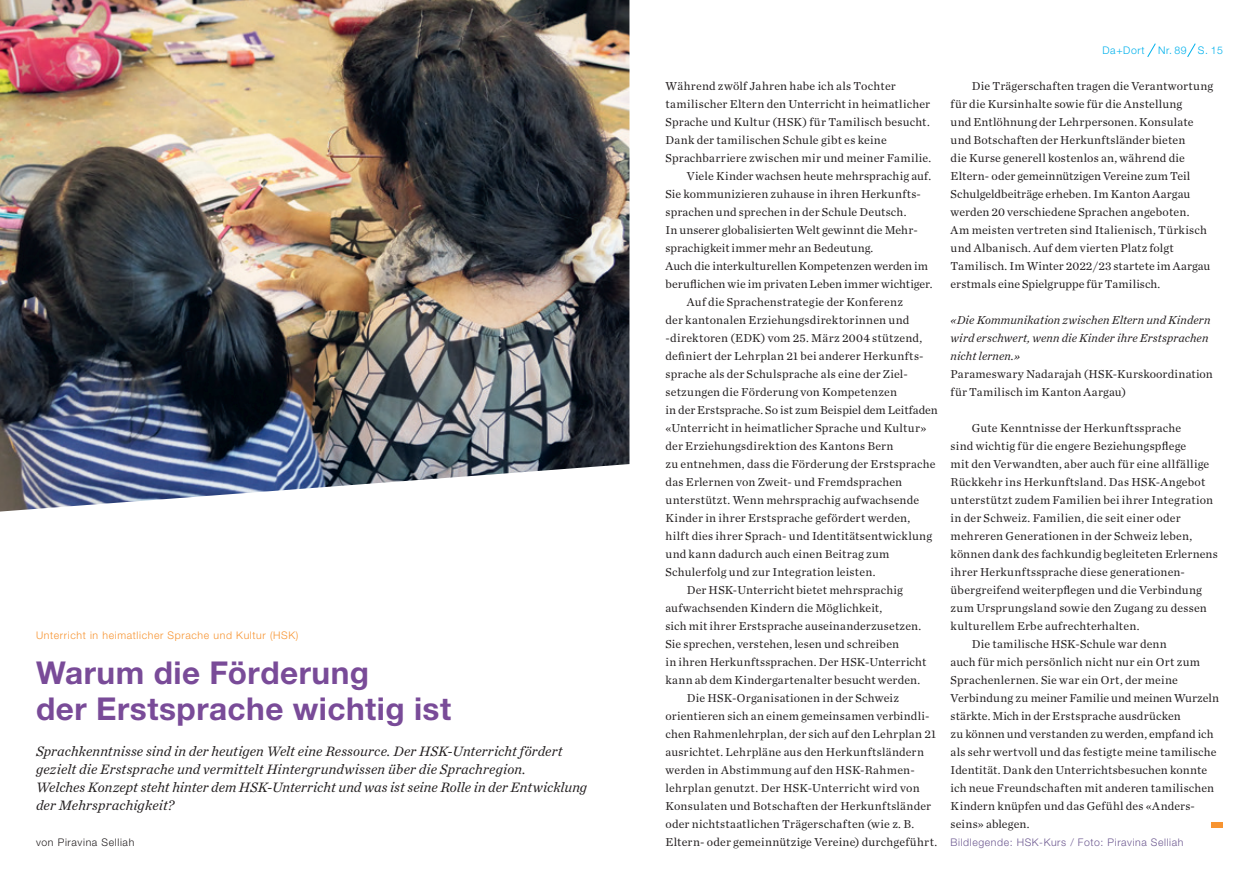
<style>
.page{position:relative;width:1259px;height:893px;background:#fff}
.page>*{position:absolute;margin:0;border:0;box-sizing:border-box;transform-origin:0 0}
.t1{font:700 31.5px/36px "Helvetica Neue LT Std";letter-spacing:.015em;color:#794b98}
.t2{font:italic 14.25px/18px "Chronicle Text G1";letter-spacing:.005em;color:#231f20}
.t3{font:12px/18px "Chronicle Text G1";letter-spacing:.015em;color:#231f20}
.t4{font:italic 12px/18px "Chronicle Text G1";letter-spacing:.01em;color:#231f20}
.t5{font:300 10.5px "Helvetica Neue LT Std";letter-spacing:.06em;color:#f79431}
.t6{font:300 10.5px "Helvetica Neue LT Std";letter-spacing:.055em;color:#6e5a91}
.t7{font:300 10.5px "Helvetica Neue LT Std";letter-spacing:.06em;color:#231f20}
.t8{font:300 10.5px "Helvetica Neue LT Std";letter-spacing:.06em;color:#00b1ec}
</style>
<div class="page">
<svg style="left:1147px;top:43px;width:8px;height:14px"></svg>
<svg style="left:1187px;top:43px;width:8px;height:14px"></svg>
<img style="left:0;top:0;width:629px;height:512px">
<div style="left:1211px;top:822px;width:12px;height:6px;background:#f79431"></div>
<p class="t5" style="left:36px;top:629px;width:264px">Unterricht in heimatlicher Sprache und Kultur (HSK)</p>
<h1 class="t1" style="left:36px;top:654px;width:416px">Warum die Förderung<br>der Erstsprache wichtig ist</h1>
<p class="t2" style="left:36px;top:741px;width:553px">Sprachkenntnisse sind in der heutigen Welt eine Ressource. Der HSK-Unterricht fördert gezielt die Erstsprache und vermittelt Hintergrundwissen über die Sprachregion.<br>Welches Konzept steht hinter dem HSK-Unterricht und was ist seine Rolle in der Entwicklung der Mehrsprachigkeit?</p>
<p class="t7" style="left:36px;top:836px;width:100px">von Piravina Selliah</p>
<p class="t3" style="left:665px;top:76px;width:232px">Während zwölf Jahren habe ich als Tochter</p>
<p class="t3" style="left:665px;top:94px;width:266px">tamilischer Eltern den Unterricht in heimatlicher</p>
<p class="t3" style="left:665px;top:112px;width:266px">Sprache und Kultur (HSK) für Tamilisch besucht.</p>
<p class="t3" style="left:665px;top:130px;width:223px">Dank der tamilischen Schule gibt es keine</p>
<p class="t3" style="left:665px;top:148px;width:267px">Sprachbarriere zwischen mir und meiner Familie.</p>
<p class="t3" style="left:687px;top:166px;width:246px">Viele Kinder wachsen heute mehrsprachig auf.</p>
<p class="t3" style="left:665px;top:184px;width:257px">Sie kommunizieren zuhause in ihren Herkunfts-</p>
<p class="t3" style="left:665px;top:202px;width:242px">sprachen und sprechen in der Schule Deutsch.</p>
<p class="t3" style="left:665px;top:220px;width:254px">In unserer globalisierten Welt gewinnt die Mehr-</p>
<p class="t3" style="left:665px;top:238px;width:209px">sprachigkeit immer mehr an Bedeutung.</p>
<p class="t3" style="left:665px;top:256px;width:264px">Auch die interkulturellen Kompetenzen werden im</p>
<p class="t3" style="left:665px;top:274px;width:268px">beruflichen wie im privaten Leben immer wichtiger.</p>
<p class="t3" style="left:687px;top:292px;width:218px">Auf die Sprachenstrategie der Konferenz</p>
<p class="t3" style="left:665px;top:310px;width:245px">der kantonalen Erziehungsdirektorinnen und</p>
<p class="t3" style="left:665px;top:328px;width:258px">-direktoren (EDK) vom 25. März 2004 stützend,</p>
<p class="t3" style="left:665px;top:346px;width:260px">definiert der Lehrplan 21 bei anderer Herkunfts-</p>
<p class="t3" style="left:665px;top:364px;width:244px">sprache als der Schulsprache als eine der Ziel-</p>
<p class="t3" style="left:665px;top:382px;width:233px">setzungen die Förderung von Kompetenzen</p>
<p class="t3" style="left:665px;top:400px;width:274px">in der Erstsprache. So ist zum Beispiel dem Leitfaden</p>
<p class="t3" style="left:665px;top:418px;width:262px">«Unterricht in heimatlicher Sprache und Kultur»</p>
<p class="t3" style="left:665px;top:436px;width:230px">der Erziehungsdirektion des Kantons Bern</p>
<p class="t3" style="left:665px;top:454px;width:271px">zu entnehmen, dass die Förderung der Erstsprache</p>
<p class="t3" style="left:665px;top:472px;width:238px">das Erlernen von Zweit- und Fremdsprachen</p>
<p class="t3" style="left:665px;top:490px;width:255px">unterstützt. Wenn mehrsprachig aufwachsende</p>
<p class="t3" style="left:665px;top:508px;width:246px">Kinder in ihrer Erstsprache gefördert werden,</p>
<p class="t3" style="left:665px;top:526px;width:268px">hilft dies ihrer Sprach- und Identitätsentwicklung</p>
<p class="t3" style="left:665px;top:544px;width:225px">und kann dadurch auch einen Beitrag zum</p>
<p class="t3" style="left:665px;top:562px;width:211px">Schulerfolg und zur Integration leisten.</p>
<p class="t3" style="left:687px;top:580px;width:218px">Der HSK-Unterricht bietet mehrsprachig</p>
<p class="t3" style="left:665px;top:598px;width:218px">aufwachsenden Kindern die Möglichkeit,</p>
<p class="t3" style="left:665px;top:616px;width:257px">sich mit ihrer Erstsprache auseinanderzusetzen.</p>
<p class="t3" style="left:665px;top:634px;width:235px">Sie sprechen, verstehen, lesen und schreiben</p>
<p class="t3" style="left:665px;top:652px;width:262px">in ihren Herkunftssprachen. Der HSK-Unterricht</p>
<p class="t3" style="left:665px;top:670px;width:256px">kann ab dem Kindergartenalter besucht werden.</p>
<p class="t3" style="left:687px;top:688px;width:214px">Die HSK-Organisationen in der Schweiz</p>
<p class="t3" style="left:665px;top:706px;width:265px">orientieren sich an einem gemeinsamen verbindli-</p>
<p class="t3" style="left:665px;top:724px;width:272px">chen Rahmenlehrplan, der sich auf den Lehrplan 21</p>
<p class="t3" style="left:665px;top:742px;width:260px">ausrichtet. Lehrpläne aus den Herkunftsländern</p>
<p class="t3" style="left:665px;top:760px;width:251px">werden in Abstimmung auf den HSK-Rahmen-</p>
<p class="t3" style="left:665px;top:778px;width:256px">lehrplan genutzt. Der HSK-Unterricht wird von</p>
<p class="t3" style="left:665px;top:796px;width:267px">Konsulaten und Botschaften der Herkunftsländer</p>
<p class="t3" style="left:665px;top:814px;width:250px">oder nichtstaatlichen Trägerschaften (wie z. B.</p>
<p class="t3" style="left:665px;top:832px;width:273px">Eltern- oder gemeinnützige Vereine) durchgeführt.</p>
<p class="t8" style="left:1102px;top:44px;width:44px">Da+Dort</p>
<p class="t8" style="left:1158px;top:44px;width:66px">Nr. 89 S. 15</p>
<p class="t3" style="left:950px;top:76px;width:264px;text-indent:21px">Die Trägerschaften tragen die Verantwortung für die Kursinhalte sowie für die Anstellung<br>und Entlöhnung der Lehrpersonen. Konsulate und Botschaften der Herkunftsländer bieten<br>die Kurse generell kostenlos an, während die Eltern- oder gemeinnützigen Vereine zum Teil Schulgeldbeiträge erheben. Im Kanton Aargau werden 20 verschiedene Sprachen angeboten.<br>Am meisten vertreten sind Italienisch, Türkisch und Albanisch. Auf dem vierten Platz folgt Tamilisch. Im Winter 2022/23 startete im Aargau erstmals eine Spielgruppe für Tamilisch.</p>
<p class="t4" style="left:950px;top:310px;width:261px">«Die Kommunikation zwischen Eltern und Kindern wird erschwert, wenn die Kinder ihre Erstsprachen nicht lernen.»</p>
<p class="t3" style="left:950px;top:364px;width:264px">Parameswary Nadarajah (HSK-Kurskoordination für Tamilisch im Kanton Aargau)</p>
<p class="t3" style="left:972px;top:418px;width:211px">Gute Kenntnisse der Herkunftssprache</p>
<p class="t3" style="left:950px;top:436px;width:237px">sind wichtig für die engere Beziehungspflege</p>
<p class="t3" style="left:950px;top:454px;width:260px">mit den Verwandten, aber auch für eine allfällige</p>
<p class="t3" style="left:950px;top:472px;width:256px">Rückkehr ins Herkunftsland. Das HSK-Angebot</p>
<p class="t3" style="left:950px;top:490px;width:264px">unterstützt zudem Familien bei ihrer Integration</p>
<p class="t3" style="left:950px;top:508px;width:231px">in der Schweiz. Familien, die seit einer oder</p>
<p class="t3" style="left:950px;top:526px;width:243px">mehreren Generationen in der Schweiz leben,</p>
<p class="t3" style="left:950px;top:544px;width:269px">können dank des fachkundig begleiteten Erlernens</p>
<p class="t3" style="left:950px;top:562px;width:236px">ihrer Herkunftssprache diese generationen-</p>
<p class="t3" style="left:950px;top:580px;width:253px">übergreifend weiterpflegen und die Verbindung</p>
<p class="t3" style="left:950px;top:598px;width:258px">zum Ursprungsland sowie den Zugang zu dessen</p>
<p class="t3" style="left:950px;top:616px;width:190px">kulturellem Erbe aufrechterhalten.</p>
<p class="t3" style="left:972px;top:634px;width:196px">Die tamilische HSK-Schule war denn</p>
<p class="t3" style="left:950px;top:652px;width:251px">auch für mich persönlich nicht nur ein Ort zum</p>
<p class="t3" style="left:950px;top:670px;width:229px">Sprachenlernen. Sie war ein Ort, der meine</p>
<p class="t3" style="left:950px;top:688px;width:270px">Verbindung zu meiner Familie und meinen Wurzeln</p>
<p class="t3" style="left:950px;top:706px;width:232px">stärkte. Mich in der Erstsprache ausdrücken</p>
<p class="t3" style="left:950px;top:724px;width:264px">zu können und verstanden zu werden, empfand ich</p>
<p class="t3" style="left:950px;top:742px;width:267px">als sehr wertvoll und das festigte meine tamilische</p>
<p class="t3" style="left:950px;top:760px;width:258px">Identität. Dank den Unterrichtsbesuchen konnte</p>
<p class="t3" style="left:950px;top:778px;width:265px">ich neue Freundschaften mit anderen tamilischen</p>
<p class="t3" style="left:950px;top:796px;width:246px">Kindern knüpfen und das Gefühl des «Anders-</p>
<p class="t3" style="left:950px;top:814px;width:80px">seins» ablegen.</p>
<p class="t6" style="left:950px;top:836px;width:234px">Bildlegende: HSK-Kurs / Foto: Piravina Selliah</p>
</div>
